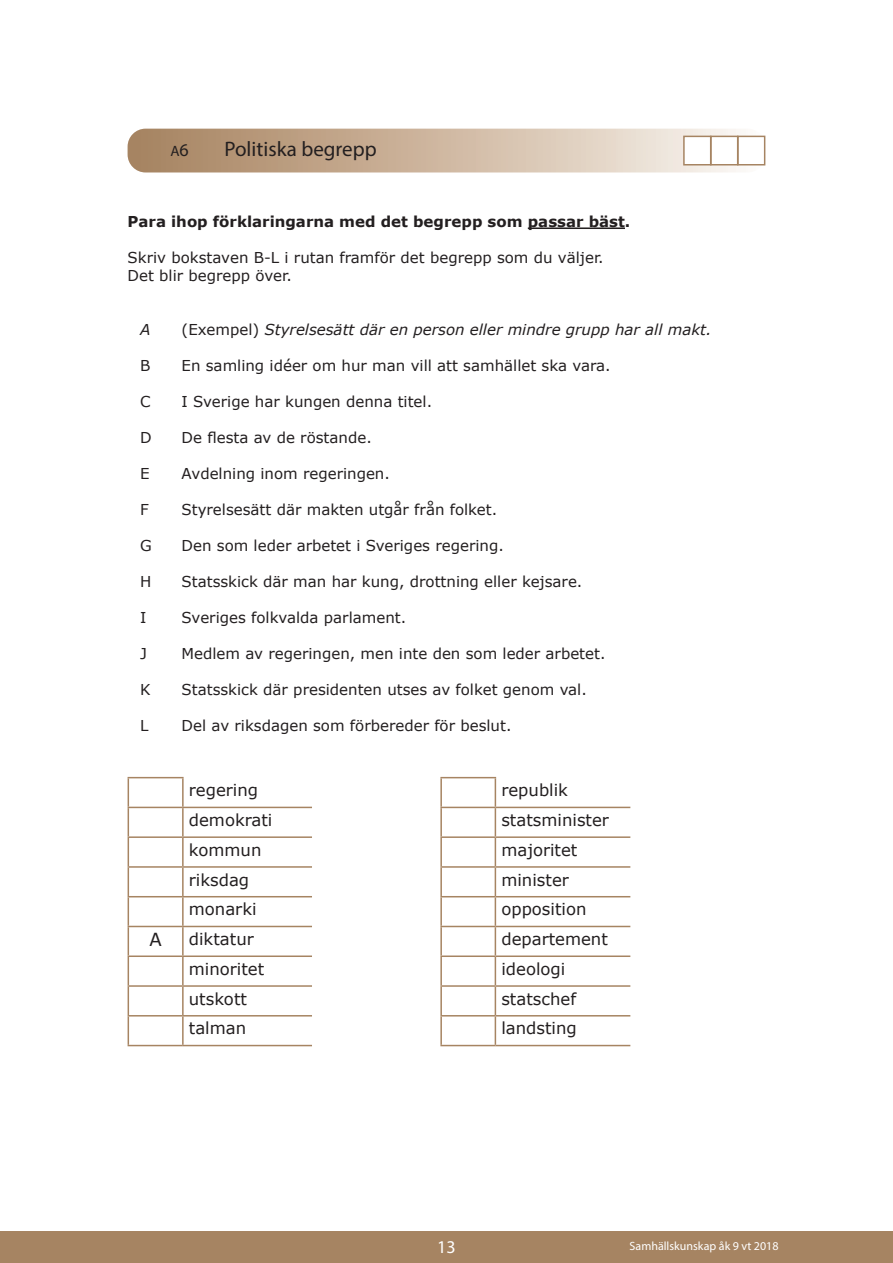
<style>
.page{position:relative;width:893px;height:1263px;background:#fff}
.page>*{position:absolute;margin:0;border:0;box-sizing:border-box;transform-origin:0 0}
.Text_info{font:21px "Myriad Pro";color:#231f20}
.t1{font:18px "Myriad Pro";color:#fff}
.t2{font:18px "Verdana";color:#231f20}
.t3{font:16.5px "Verdana";color:#231f20}
.t4{font:15px/18px "Verdana";color:#231f20}
.t5{font:italic 15px "Verdana";color:#231f20}
.t6{font:700 15px "Verdana";color:#231f20}
.Text_info-2{font:15px "Myriad Pro";color:#231f20}
.t7{font:12px "Myriad Pro";color:#fff}
.s1{font-size:18px}
.s2{font-style:normal}
</style>
<div class="page">
<div style="left:0;top:1231px;width:893px;height:32px;background:#a68462"></div>
<svg style="left:128px;top:129px;width:637px;height:43px;background:#ccb69f"></svg>
<div style="left:737px;top:136px;width:28px;height:29px;background:#fff;border:2px solid #a68462"></div>
<div style="left:710px;top:136px;width:28px;height:29px;background:#fff;border:2px solid #a68462"></div>
<div style="left:683px;top:136px;width:28px;height:29px;background:#fff;border:2px solid #a68462"></div>
<hr style="left:528px;top:227px;width:97px;height:2px;background:#231f20">
<hr style="left:128px;top:777px;width:56px;height:1px;background:#a68462">
<hr style="left:182px;top:778px;width:2px;height:29px;background:#a68462">
<hr style="left:440px;top:777px;width:56px;height:1px;background:#a68462">
<hr style="left:440px;top:778px;width:2px;height:29px;background:#a68462">
<hr style="left:128px;top:807px;width:55px;height:1px;background:#a68462">
<hr style="left:182px;top:808px;width:2px;height:28px;background:#a68462">
<hr style="left:440px;top:807px;width:55px;height:1px;background:#a68462">
<hr style="left:440px;top:808px;width:2px;height:28px;background:#a68462">
<hr style="left:128px;top:836px;width:55px;height:2px;background:#a68462">
<hr style="left:182px;top:838px;width:2px;height:28px;background:#a68462">
<hr style="left:440px;top:836px;width:55px;height:2px;background:#a68462">
<hr style="left:440px;top:838px;width:2px;height:28px;background:#a68462">
<hr style="left:128px;top:866px;width:55px;height:2px;background:#a68462">
<hr style="left:182px;top:868px;width:2px;height:28px;background:#a68462">
<hr style="left:440px;top:866px;width:55px;height:2px;background:#a68462">
<hr style="left:440px;top:868px;width:2px;height:28px;background:#a68462">
<hr style="left:128px;top:896px;width:55px;height:1px;background:#a68462">
<hr style="left:182px;top:897px;width:2px;height:29px;background:#a68462">
<hr style="left:440px;top:896px;width:55px;height:1px;background:#a68462">
<hr style="left:440px;top:897px;width:2px;height:29px;background:#a68462">
<hr style="left:128px;top:926px;width:55px;height:1px;background:#a68462">
<hr style="left:182px;top:927px;width:2px;height:28px;background:#a68462">
<hr style="left:440px;top:926px;width:55px;height:1px;background:#a68462">
<hr style="left:440px;top:927px;width:2px;height:28px;background:#a68462">
<hr style="left:128px;top:955px;width:55px;height:2px;background:#a68462">
<hr style="left:182px;top:957px;width:2px;height:28px;background:#a68462">
<hr style="left:440px;top:955px;width:55px;height:2px;background:#a68462">
<hr style="left:440px;top:957px;width:2px;height:28px;background:#a68462">
<hr style="left:128px;top:985px;width:55px;height:2px;background:#a68462">
<hr style="left:182px;top:987px;width:2px;height:28px;background:#a68462">
<hr style="left:440px;top:985px;width:55px;height:2px;background:#a68462">
<hr style="left:440px;top:987px;width:2px;height:28px;background:#a68462">
<hr style="left:128px;top:1015px;width:55px;height:1px;background:#a68462">
<svg style="left:128px;top:778px;width:1px;height:267px"></svg>
<hr style="left:128px;top:1045px;width:55px;height:1px;background:#a68462">
<hr style="left:182px;top:1016px;width:2px;height:29px;background:#a68462">
<hr style="left:440px;top:1015px;width:55px;height:1px;background:#a68462">
<hr style="left:440px;top:1016px;width:2px;height:29px;background:#a68462">
<hr style="left:440px;top:1045px;width:55px;height:1px;background:#a68462">
<svg style="left:495px;top:778px;width:1px;height:267px"></svg>
<hr style="left:183px;top:807px;width:129px;height:1px;background:#a68462">
<hr style="left:183px;top:836px;width:129px;height:2px;background:#a68462">
<hr style="left:183px;top:866px;width:129px;height:2px;background:#a68462">
<hr style="left:183px;top:896px;width:129px;height:1px;background:#a68462">
<hr style="left:183px;top:926px;width:129px;height:1px;background:#a68462">
<hr style="left:183px;top:955px;width:129px;height:2px;background:#a68462">
<hr style="left:183px;top:985px;width:129px;height:2px;background:#a68462">
<hr style="left:183px;top:1015px;width:129px;height:1px;background:#a68462">
<hr style="left:183px;top:1045px;width:129px;height:1px;background:#a68462">
<hr style="left:495px;top:807px;width:135px;height:1px;background:#a68462">
<hr style="left:495px;top:836px;width:135px;height:2px;background:#a68462">
<hr style="left:495px;top:866px;width:135px;height:2px;background:#a68462">
<hr style="left:495px;top:896px;width:135px;height:1px;background:#a68462">
<hr style="left:495px;top:926px;width:135px;height:1px;background:#a68462">
<hr style="left:495px;top:955px;width:135px;height:2px;background:#a68462">
<hr style="left:495px;top:985px;width:135px;height:2px;background:#a68462">
<hr style="left:495px;top:1015px;width:135px;height:1px;background:#a68462">
<hr style="left:495px;top:1045px;width:135px;height:1px;background:#a68462">
<p class="Text_info-2" style="left:170px;top:141px;width:20px">A<span class="s1">6</span></p>
<p class="Text_info" style="left:224px;top:136px;width:154px">Politiska begrepp</p>
<p class="t6" style="left:128px;top:212px;width:504px">Para ihop förklaringarna med det begrepp som passar bäst.</p>
<p class="t4" style="left:128px;top:249px;width:478px">Skriv bokstaven B-L i rutan framför det begrepp som du väljer.<br>Det blir begrepp över.</p>
<p class="t5" style="left:140px;top:320px;width:12px">A</p>
<p class="t5" style="left:182px;top:320px;width:531px"><span class="s2">(Exempel)</span> Styrelsesätt där en person eller mindre grupp har all makt.</p>
<p class="t4" style="left:140px;top:357px;width:12px">B</p>
<p class="t4" style="left:182px;top:357px;width:431px">En samling idéer om hur man vill att samhället ska vara.</p>
<p class="t4" style="left:140px;top:393px;width:12px">C</p>
<p class="t4" style="left:182px;top:393px;width:252px">I Sverige har kungen denna titel.</p>
<p class="t4" style="left:140px;top:429px;width:13px">D</p>
<p class="t4" style="left:182px;top:429px;width:192px">De flesta av de röstande.</p>
<p class="t4" style="left:140px;top:465px;width:11px">E</p>
<p class="t4" style="left:182px;top:465px;width:210px">Avdelning inom regeringen.</p>
<p class="t4" style="left:140px;top:501px;width:10px">F</p>
<p class="t4" style="left:182px;top:501px;width:317px">Styrelsesätt där makten utgår från folket.</p>
<p class="t4" style="left:140px;top:537px;width:13px">G</p>
<p class="t4" style="left:182px;top:537px;width:324px">Den som leder arbetet i Sveriges regering.</p>
<p class="t4" style="left:140px;top:573px;width:13px">H</p>
<p class="t4" style="left:182px;top:573px;width:402px">Statsskick där man har kung, drottning eller kejsare.</p>
<p class="t4" style="left:140px;top:609px;width:8px">I</p>
<p class="t4" style="left:182px;top:609px;width:226px">Sveriges folkvalda parlament.</p>
<p class="t4" style="left:140px;top:645px;width:8px">J</p>
<p class="t4" style="left:182px;top:645px;width:425px">Medlem av regeringen, men inte den som leder arbetet.</p>
<p class="t4" style="left:140px;top:681px;width:12px">K</p>
<p class="t4" style="left:182px;top:681px;width:407px">Statsskick där presidenten utses av folket genom val.</p>
<p class="t4" style="left:140px;top:717px;width:10px">L</p>
<p class="t4" style="left:182px;top:717px;width:331px">Del av riksdagen som förbereder för beslut.</p>
<p class="t3" style="left:189px;top:780px;width:71px">regering</p>
<p class="t3" style="left:501px;top:780px;width:68px">republik</p>
<p class="t3" style="left:189px;top:809px;width:85px">demokrati</p>
<p class="t3" style="left:501px;top:809px;width:109px">statsminister</p>
<p class="t3" style="left:189px;top:839px;width:74px">kommun</p>
<p class="t3" style="left:501px;top:839px;width:78px">majoritet</p>
<p class="t3" style="left:189px;top:869px;width:62px">riksdag</p>
<p class="t3" style="left:501px;top:869px;width:69px">minister</p>
<p class="t3" style="left:189px;top:899px;width:69px">monarki</p>
<p class="t3" style="left:501px;top:899px;width:87px">opposition</p>
<p class="t2" style="left:149px;top:928px;width:14px">A</p>
<p class="t3" style="left:189px;top:928px;width:66px">diktatur</p>
<p class="t3" style="left:501px;top:928px;width:108px">departement</p>
<p class="t3" style="left:189px;top:958px;width:77px">minoritet</p>
<p class="t3" style="left:501px;top:958px;width:65px">ideologi</p>
<p class="t3" style="left:189px;top:988px;width:60px">utskott</p>
<p class="t3" style="left:501px;top:988px;width:76px">statschef</p>
<p class="t3" style="left:189px;top:1018px;width:59px">talman</p>
<p class="t3" style="left:501px;top:1018px;width:77px">landsting</p>
<p class="t1" style="left:437px;top:1235px;width:20px">13</p>
<p class="t7" style="left:630px;top:1239px;width:150px">Samhällskunskap åk 9 vt 2018</p>
</div>
